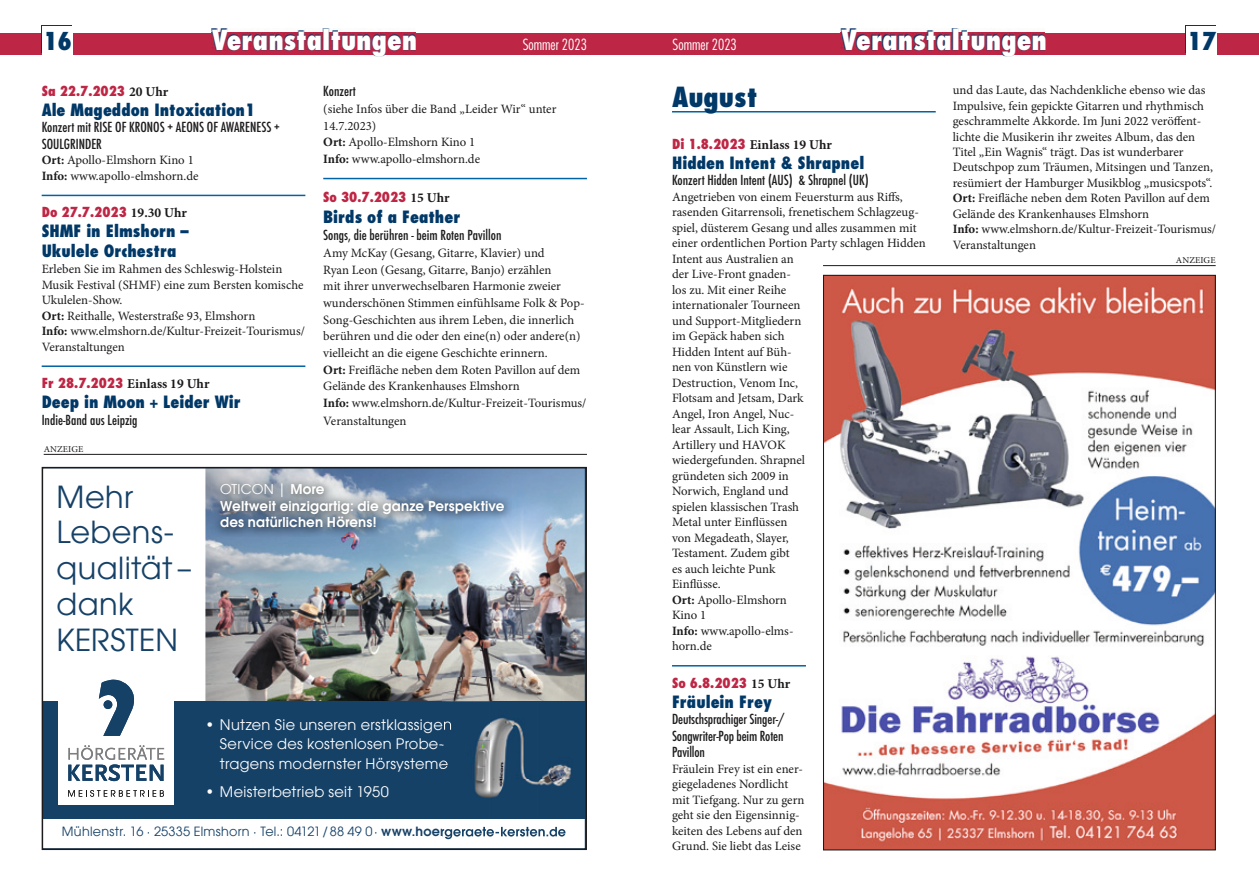
<style>
.page{position:relative;width:1259px;height:893px;background:#fff}
.page>*{position:absolute;margin:0;border:0;box-sizing:border-box;transform-origin:0 0}
.t1{font:30.45px/35.7px "Avant Garde LT";letter-spacing:.01em;color:#164167}
.t2{font:800 condensed 27px "Futura";color:#fff}
.t3{font:800 condensed 27px "Futura";color:#003867}
.t4{font:800 condensed 24px "Futura";color:#003867}
.t5{font:800 condensed 16.5px/20px "Futura";color:#003867}
.t6{font:300 condensed 15px "Futura";color:#fff}
.t7{font:14.55px/19.5px "Avant Garde LT";letter-spacing:.02em;color:#fff}
.t8{font:500 condensed 13.5px/16.4px "Futura";color:#1c1a1b;text-align:justify}
.t9{font:600 13.5px/16.5px "Avant Garde LT";letter-spacing:.015em;color:#fff}
.t10{font:800 condensed 13.5px "Futura";color:#be2645}
.t11{font:700 13.5px "Minion Pro";color:#1c1a1b}
.t12{font:12.75px/15.5px "Minion Pro";letter-spacing:-.005em;color:#1c1a1b}
.t13{font:12.75px "Avant Garde LT";letter-spacing:.02em;color:#164167}
.t14{font:9px "Minion Pro";letter-spacing:.01em;color:#1c1a1b}
.s1{font-family:"Minion Pro";font-weight:700;font-stretch:normal;color:#1c1a1b}
.s2{font-weight:700}
.s3{font-family:"Futura";font-weight:800;font-stretch:condensed;color:#be2645}
.s4{font-weight:400}
.s5{font-weight:600}
</style>
<div class="page">
<div style="left:629px;top:33px;width:630px;height:21px;background:#be2645"></div>
<div style="left:0;top:33px;width:629px;height:21px;background:#be2645"></div>
<img style="left:211px;top:28px;width:204px;height:28px">
<img style="left:211px;top:33px;width:204px;height:21px">
<img style="left:840px;top:28px;width:204px;height:28px">
<img style="left:840px;top:33px;width:204px;height:21px">
<svg style="left:41px;top:26px;width:1px;height:27px"></svg>
<div style="left:42px;top:27px;width:31px;height:28px;background:#fff"></div>
<svg style="left:1185px;top:26px;width:1px;height:27px"></svg>
<div style="left:1186px;top:27px;width:31px;height:28px;background:#fff"></div>
<hr style="left:44px;top:454px;width:543px;height:1px;background:#1c1a1b">
<img style="left:205px;top:470px;width:379px;height:231px">
<div style="left:42px;top:701px;width:544px;height:118px;background:#164167"></div>
<div style="left:58px;top:670px;width:116px;height:135px;background:#fff"></div>
<svg style="left:99px;top:679px;width:35px;height:57px"></svg>
<svg style="left:68px;top:745px;width:96px;height:36px"></svg>
<svg style="left:68px;top:790px;width:96px;height:7px"></svg>
<div style="left:104px;top:700px;width:8px;height:9px;background:#164167;border-radius:50%"></div>
<img style="left:442px;top:677px;width:142px;height:163px">
<img style="left:442px;top:719px;width:10px;height:14px">
<img style="left:442px;top:758px;width:6px;height:14px">
<img style="left:442px;top:827px;width:123px;height:12px">
<img style="left:211px;top:474px;width:302px;height:63px">
<div style="left:42px;top:467px;width:545px;height:383px;border:2px solid #1c1a1b"></div>
<hr style="left:672px;top:111px;width:263px;height:2px;background:#0063a5">
<hr style="left:672px;top:665px;width:134px;height:1px;background:#0063a5">
<hr style="left:823px;top:265px;width:392px;height:1px;background:#1c1a1b">
<img style="left:825px;top:277px;width:388px;height:571px">
<hr style="left:42px;top:195px;width:263px;height:1px;background:#0063a5">
<hr style="left:42px;top:365px;width:263px;height:2px;background:#0063a5">
<hr style="left:323px;top:178px;width:264px;height:1px;background:#0063a5">
<h3 class="t4" style="left:43px;top:26px;width:30px">16</h3>
<h2 class="t2" style="left:212px;top:23px;width:207px">Veranstaltungen</h2>
<p class="t6" style="left:523px;top:35px;width:66px">Sommer 2023</p>
<p class="t6" style="left:672px;top:35px;width:66px">Sommer 2023</p>
<h2 class="t2" style="left:841px;top:23px;width:207px">Veranstaltungen</h2>
<h3 class="t4" style="left:1187px;top:26px;width:30px">17</h3>
<p class="t10" style="left:42px;top:82px;width:128px">Sa 22.7.2023 <span class="s1">20 Uhr</span></p>
<p class="t5" style="left:42px;top:100px;width:215px">Ale Mageddon Intoxication1</p>
<p class="t8" style="left:42px;top:119px;width:240px">Konzert mit RISE OF KRONOS + AEONS OF AWARENESS +<br>SOULGRINDER</p>
<p class="t12" style="left:42px;top:153px;width:158px"><span class="s2">Ort:</span> Apollo-elmshorn Kino 1<br><span class="s2">Info:</span> www.apollo-elmshorn.de</p>
<p class="t10" style="left:42px;top:204px;width:147px">Do 27.7.2023 <span class="s1">19.30 Uhr</span></p>
<p class="t5" style="left:42px;top:221px;width:149px">SHMF in Elmshorn –<br>Ukulele Orchestra</p>
<p class="t12" style="left:42px;top:261px;width:265px">erleben Sie im Rahmen des Schleswig-Holstein Musik Festival (SHMF) eine zum Bersten komische Ukulelen-Show.<br><span class="s2">Ort:</span> Reithalle, Westerstraße 93, elmshorn<br><span class="s2">Info:</span> www.elmshorn.de/Kultur-Freizeit-Tourismus/ Veranstaltungen</p>
<p class="t11" style="left:42px;top:374px;width:169px"><span class="s3">Fr 28.7.2023</span> Einlass 19 Uhr</p>
<p class="t5" style="left:42px;top:392px;width:201px">Deep in Moon + Leider Wir</p>
<p class="t8" style="left:42px;top:412px;width:97px">Indie-Band aus Leipzig</p>
<p class="t14" style="left:44px;top:443px;width:41px">Anzeige</p>
<p class="t8" style="left:323px;top:83px;width:34px">Konzert</p>
<p class="t12" style="left:323px;top:101px;width:235px;line-height:16.6px">(siehe infos über die Band „Leider Wir“ unter<br>14.7.2023)<br><span class="s2">Ort:</span> Apollo-elmshorn Kino 1<br><span class="s2">Info:</span> www.apollo-elmshorn.de</p>
<p class="t10" style="left:323px;top:188px;width:128px">So 30.7.2023 <span class="s1">15 Uhr</span></p>
<p class="t5" style="left:323px;top:207px;width:139px">Birds of a Feather</p>
<p class="t8" style="left:323px;top:227px;width:180px">Songs, die berühren - beim Roten Pavillon</p>
<p class="t12" style="left:323px;top:245px;width:265px;line-height:16.8px">Amy McKay (gesang, gitarre, Klavier) und<br>Ryan Leon (gesang, gitarre, Banjo) erzählen<br>mit ihrer unverwechselbaren Harmonie zweier wunderschönen Stimmen einfühlsame Folk &amp; Pop-Song-geschichten aus ihrem Leben, die innerlich berühren und die oder den eine(n) oder andere(n) vielleicht an die eigene geschichte erinnern.<br><span class="s2">Ort:</span> Freifläche neben dem Roten Pavillon auf dem gelände des Krankenhauses elmshorn<br><span class="s2">Info:</span> www.elmshorn.de/Kultur-Freizeit-Tourismus/ Veranstaltungen</p>
<h1 class="t1" style="left:57px;top:479px;width:137px">Mehr<br>Lebens&shy;qualität – dank<br>KERSTEN</h1>
<p class="t9" style="left:220px;top:481px;width:285px"><span class="s4">OTICON |</span> More<br>Weltweit einzigartig: die ganze Perspektive des natürlichen Hörens!</p>
<p class="t7" style="left:220px;top:715px;width:233px;text-indent:-15px">• Nutzen Sie unseren erstklassigen<br>Service des kostenlosen Probe&shy;tragens modernster Hörsysteme</p>
<p class="t7" style="left:205px;top:782px;width:185px">• Meisterbetrieb seit 1950</p>
<p class="t13" style="left:62px;top:824px;width:505px">Mühlenstr. 16 · 25335 Elmshorn · Tel.: 04121 / 88 49 0 · <span class="s5">www.hoergeraete-kersten.de</span></p>
<h2 class="t3" style="left:672px;top:79px;width:87px">August</h2>
<p class="t11" style="left:672px;top:135px;width:161px"><span class="s3">Di 1.8.2023</span> Einlass 19 Uhr</p>
<p class="t5" style="left:672px;top:152px;width:194px">Hidden Intent &amp; Shrapnel</p>
<p class="t8" style="left:672px;top:172px;width:198px">Konzert Hidden Intent (AUS) &amp; Shrapnel (UK)</p>
<p class="t12" style="left:672px;top:189px;width:255px">Angetrieben von einem Feuersturm aus Riffs, rasenden gitarrensoli, frenetischem Schlagzeug&shy;spiel, düsterem gesang und alles zusammen mit einer ordentlichen Portion Party schlagen Hidden intent aus Australien an<br>der Live-Front gnaden-<br>los zu. Mit einer Reihe<br>internationaler Tourneen<br>und Support-Mitgliedern<br>im gepäck haben sich<br>Hidden intent auf Büh-<br>nen von Künstlern wie<br>Destruction, Venom inc,<br>Flotsam and Jetsam, Dark<br>Angel, iron Angel, nuc-<br>lear Assault, Lich King,<br>Artillery und HAVOK<br>wiedergefunden. Shrapnel<br>gründeten sich 2009 in<br>norwich, england und<br>spielen klassischen Trash<br>Metal unter einflüssen<br>von Megadeath, Slayer,<br>Testament. zudem gibt<br>es auch leichte Punk<br>einflüsse.<br><span class="s2">Ort:</span> Apollo-elmshorn<br>Kino 1<br><span class="s2">Info:</span> www.apollo-elms-<br>horn.de</p>
<p class="t10" style="left:672px;top:674px;width:120px">So 6.8.2023 <span class="s1">15 Uhr</span></p>
<p class="t5" style="left:672px;top:691px;width:101px">Fräulein Frey</p>
<p class="t8" style="left:672px;top:711px;width:114px">Deutschsprachiger Singer-/ Songwriter-Pop beim Roten Pavillon</p>
<p class="t12" style="left:672px;top:761px;width:134px">Fräulein Frey ist ein ener&shy;giegeladenes nordlicht mit Tiefgang. nur zu gern geht sie den eigensinnig&shy;keiten des Lebens auf den grund. Sie liebt das Leise</p>
<p class="t12" style="left:952px;top:83px;width:265px">und das Laute, das nachdenkliche ebenso wie das impulsive, fein gepickte gitarren und rhythmisch geschrammelte Akkorde. im Juni 2022 veröffent&shy;lichte die Musikerin ihr zweites Album, das den Titel „ein Wagnis“ trägt. Das ist wunderbarer Deutschpop zum Träumen, Mitsingen und Tanzen, resümiert der Hamburger Musikblog „musicspots“.<br><span class="s2">Ort:</span> Freifläche neben dem Roten Pavillon auf dem gelände des Krankenhauses elmshorn<br><span class="s2">Info:</span> www.elmshorn.de/Kultur-Freizeit-Tourismus/ Veranstaltungen</p>
<p class="t14" style="left:1176px;top:254px;width:41px">Anzeige</p>
</div>
